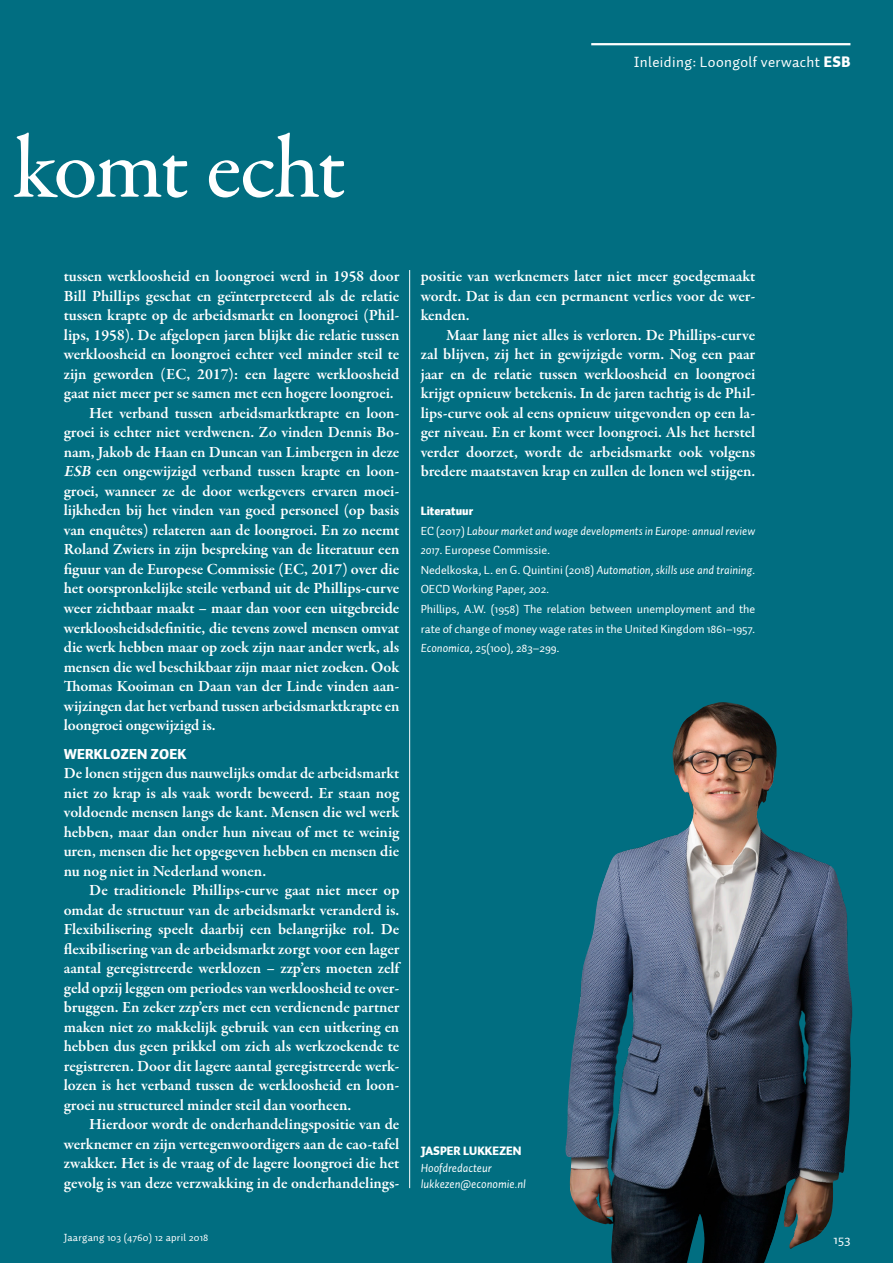
<style>
.page{position:relative;width:893px;height:1263px;background:#016e81}
.page>*{position:absolute;margin:0;border:0;box-sizing:border-box;transform-origin:0 0}
.t1{font:500 90px "Garamond Premr Pro";letter-spacing:-.035em;color:#fff}
.t2{font:600 15.75px/19.5px "Garamond Premr Pro";letter-spacing:-.005em;color:#fff;text-align:justify}
.t3{font:15px "Auto 1";letter-spacing:.025em;color:#fff}
.PTK1_Tussenkop{font:900 14.25px "Auto 1";letter-spacing:.01em;color:#fff}
.t4{font:13.5px "Auto 1";color:#fff}
.KDPT_LiteratuurTekst{font:12px/19.5px "Auto 1";color:#fff}
.KDPT_LiteratuurTekst-2{font:italic 12px/19.5px "Auto 1";color:#fff}
.AUTR_AuteurVermeldin{font:italic 12px "Auto 1";color:#fff}
.AUTR_AuteurNaamMidde{font:900 12px "Auto 1";color:#fff}
.KDPT_LiteratuurTekst-3{font:900 12px "Auto 1";color:#fff}
.t5{font:10.5px "Auto 1";letter-spacing:.025em;color:#fff}
.s1{font-weight:900}
.s2{font-style:italic}
.s3{font-style:normal}
</style>
<div class="page">
<hr style="left:591px;top:43px;width:259px;height:2px;background:#fff">
<hr style="left:409px;top:270px;width:1px;height:918px;background:#fff">
<img style="left:565px;top:702px;width:288px;height:561px">
<h1 class="t1" style="left:14px;top:114px;width:334px">komt echt</h1>
<p class="t3" style="left:634px;top:53px;width:218px">Inleiding: Loongolf verwacht <span class="s1">ESB</span></p>
<p class="t2" style="left:64px;top:267px;width:337px">tussen werkloosheid en loongroei werd in 1958 door Bill Phillips geschat en geïnterpreteerd als de relatie tussen krapte op de arbeidsmarkt en loongroei (Phil&shy;lips, 1958). De afgelopen jaren blijkt die relatie tussen werkloosheid en loongroei echter veel minder steil te zijn geworden (EC, 2017): een lagere werkloosheid gaat niet meer per se samen met een hogere loongroei.</p>
<p class="t2" style="left:64px;top:403px;width:337px;text-indent:26px">Het verband tussen arbeidsmarktkrapte en loon&shy;groei is echter niet verdwenen. Zo vinden Dennis Bo&shy;nam, Jakob de Haan en Duncan van Limbergen in deze <span class="s2">ESB</span> een ongewijzigd verband tussen krapte en loon&shy;groei, wanneer ze de door werkgevers ervaren moei&shy;lijkheden bij het vinden van goed personeel (op basis van enquêtes) relateren aan de loongroei. En zo neemt Roland Zwiers in zijn bespreking van de literatuur een figuur van de Europese Commissie (EC, 2017) over die het oorspronkelijke steile verband uit de Phillips-curve weer zichtbaar maakt – maar dan voor een uitgebreide werkloosheidsdefinitie, die tevens zowel mensen omvat die werk hebben maar op zoek zijn naar ander werk, als mensen die wel beschikbaar zijn maar niet zoeken. Ook Thomas Kooiman en Daan van der Linde vinden aan&shy;wijzingen dat het verband tussen arbeidsmarktkrapte en loongroei ongewijzigd is.</p>
<p class="PTK1_Tussenkop" style="left:64px;top:744px;width:124px">WERKLOZEN ZOEK</p>
<p class="t2" style="left:64px;top:764px;width:337px">De lonen stijgen dus nauwelijks omdat de arbeidsmarkt niet zo krap is als vaak wordt beweerd. Er staan nog voldoende mensen langs de kant. Mensen die wel werk hebben, maar dan onder hun niveau of met te weinig uren, mensen die het opgegeven hebben en mensen die nu nog niet in Nederland wonen.</p>
<p class="t2" style="left:64px;top:881px;width:337px;text-indent:26px">De traditionele Phillips-curve gaat niet meer op omdat de structuur van de arbeidsmarkt veranderd is.<br>Flexibilisering speelt daarbij een belangrijke rol. De flexibilisering van de arbeidsmarkt zorgt voor een lager aantal geregistreerde werklozen – zzp’ers moeten zelf geld opzij leggen om periodes van werkloosheid te over&shy;bruggen. En zeker zzp’ers met een verdienende partner maken niet zo makkelijk gebruik van een uitkering en hebben dus geen prikkel om zich als werkzoekende te registreren. Door dit lagere aantal geregistreerde werk&shy;lozen is het verband tussen de werkloosheid en loon&shy;groei nu structureel minder steil dan voorheen.</p>
<p class="t2" style="left:64px;top:1115px;width:337px;text-indent:26px">Hierdoor wordt de onderhandelingspositie van de werknemer en zijn vertegenwoordigers aan de cao-tafel zwakker. Het is de vraag of de lagere loongroei die het gevolg is van deze verzwakking in de onderhandelings-</p>
<p class="t2" style="left:421px;top:267px;width:336px">positie van werknemers later niet meer goedgemaakt wordt. Dat is dan een permanent verlies voor de wer&shy;kenden.</p>
<p class="t2" style="left:421px;top:325px;width:336px;text-indent:26px">Maar lang niet alles is verloren. De Phillips-curve zal blijven, zij het in gewijzigde vorm. Nog een paar jaar en de relatie tussen werkloosheid en loongroei krijgt opnieuw betekenis. In de jaren tachtig is de Phil&shy;lips-curve ook al eens opnieuw uitgevonden op een la&shy;ger niveau. En er komt weer loongroei. Als het herstel verder doorzet, wordt de arbeidsmarkt ook volgens bredere maatstaven krap en zullen de lonen wel stijgen.</p>
<p class="KDPT_LiteratuurTekst-3" style="left:421px;top:503px;width:54px">Literatuur</p>
<p class="KDPT_LiteratuurTekst-2" style="left:421px;top:521px;width:336px"><span class="s3">EC (2017)</span> Labour market and wage developments in Europe: annual review<br>2017<span class="s3">. Europese Commissie.</span></p>
<p class="KDPT_LiteratuurTekst" style="left:421px;top:560px;width:336px">Nedelkoska, L. en G. Quintini (2018) <span class="s2">Automation, skills use and training</span>.<br>OECD Working Paper, 202.</p>
<p class="KDPT_LiteratuurTekst" style="left:421px;top:599px;width:336px;text-align:justify">Phillips, A.W. (1958) The relation between unemployment and the rate of change of money wage rates in the United Kingdom 1861–1957.<br><span class="s2">Economica</span>, 25(100), 283–299.</p>
<p class="AUTR_AuteurNaamMidde" style="left:421px;top:1143px;width:102px">JASPER LUKKEZEN</p>
<p class="AUTR_AuteurVermeldin" style="left:421px;top:1160px;width:73px">Hoofdredacteur</p>
<p class="AUTR_AuteurVermeldin" style="left:421px;top:1176px;width:107px">lukkezen@economie.nl</p>
<p class="t5" style="left:64px;top:1231px;width:146px">Jaargang 103 (4760) 12 april 2018</p>
<p class="t4" style="left:833px;top:1231px;width:19px">153</p>
</div>
